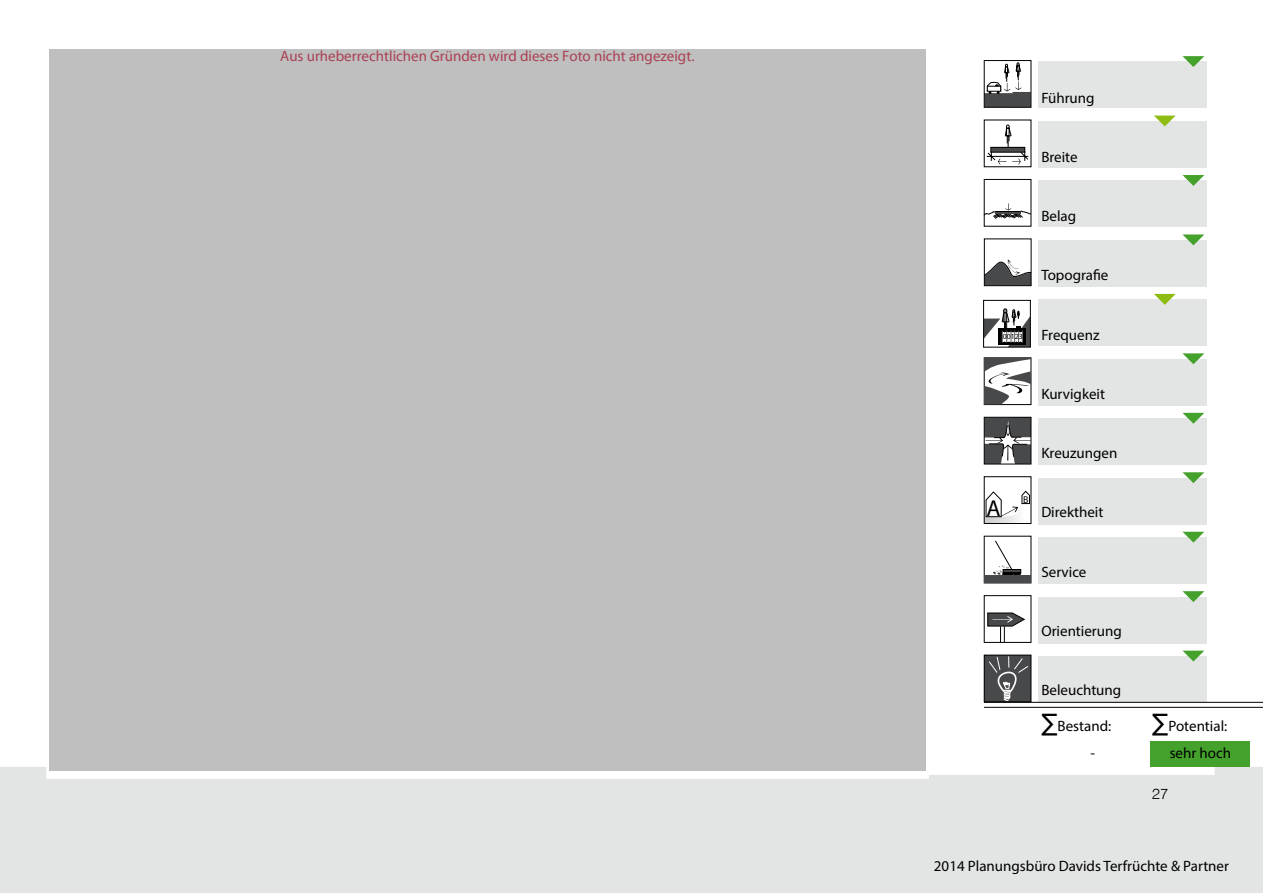
<style>
.page{position:relative;width:1263px;height:893px;background:#fff}
.page>*{position:absolute;margin:0;border:0;box-sizing:border-box;transform-origin:0 0}
.t1{font:23.1px "Myriad Pro";color:#000}
.t2{font:15px/27px "Myriad Pro";color:#000;text-align:right}
.t3{font:15px "Myriad Pro";color:#ab4054}
.t4{font:300 15px "Swiss 721 BT";color:#000}
.t5{font:9.9px "Myriad Pro";color:#000}
.t6{font:7.8px "Myriad Pro";color:#000}
.s1{font-family:"Swiss 721 BT";font-size:24px}
</style>
<div class="page">
<div style="left:0;top:767px;width:1263px;height:126px;background:#e3e4e4"></div>
<svg style="left:986px;top:203px;width:43px;height:16px"></svg>
<svg style="left:983px;top:258px;width:49px;height:28px"></svg>
<div style="left:984px;top:239px;width:47px;height:47px;border:1px solid #000"></div>
<svg style="left:986px;top:419px;width:43px;height:43px"></svg>
<div style="left:984px;top:417px;width:47px;height:47px;border:1px solid #000"></div>
<svg style="left:987px;top:613px;width:38px;height:28px"></svg>
<div style="left:984px;top:595px;width:47px;height:48px;border:1px solid #000"></div>
<svg style="left:986px;top:491px;width:43px;height:31px"></svg>
<div style="left:984px;top:476px;width:47px;height:48px;border:1px solid #000"></div>
<svg style="left:984px;top:60px;width:47px;height:48px"></svg>
<svg style="left:986px;top:125px;width:43px;height:39px"></svg>
<svg style="left:984px;top:358px;width:47px;height:47px"></svg>
<svg style="left:993px;top:540px;width:28px;height:35px"></svg>
<div style="left:984px;top:575px;width:47px;height:8px;background:#48494b"></div>
<div style="left:984px;top:655px;width:47px;height:47px;background:#48494b"></div>
<div style="left:984px;top:655px;width:47px;height:47px;border:1px solid #000"></div>
<svg style="left:988px;top:656px;width:41px;height:45px"></svg>
<div style="left:983px;top:300px;width:47px;height:47px;border:1px solid #000"></div>
<svg style="left:983px;top:309px;width:47px;height:38px"></svg>
<div style="left:1038px;top:62px;width:28px;height:46px;background:#e3e4e4"></div>
<div style="left:1066px;top:62px;width:28px;height:46px;background:#e3e4e4"></div>
<div style="left:1094px;top:62px;width:28px;height:46px;background:#e3e4e4"></div>
<div style="left:1122px;top:62px;width:28px;height:46px;background:#e3e4e4"></div>
<div style="left:1150px;top:62px;width:29px;height:46px;background:#e3e4e4"></div>
<div style="left:1178px;top:62px;width:29px;height:46px;background:#e3e4e4"></div>
<svg style="left:1182px;top:56px;width:22px;height:11px"></svg>
<div style="left:1038px;top:121px;width:28px;height:47px;background:#e3e4e4"></div>
<div style="left:1066px;top:121px;width:28px;height:47px;background:#e3e4e4"></div>
<div style="left:1094px;top:121px;width:28px;height:47px;background:#e3e4e4"></div>
<div style="left:1122px;top:121px;width:28px;height:47px;background:#e3e4e4"></div>
<div style="left:1150px;top:121px;width:29px;height:47px;background:#e3e4e4"></div>
<div style="left:1178px;top:121px;width:29px;height:47px;background:#e3e4e4"></div>
<svg style="left:1154px;top:116px;width:21px;height:10px"></svg>
<div style="left:1038px;top:180px;width:28px;height:47px;background:#e3e4e4"></div>
<div style="left:1066px;top:180px;width:28px;height:47px;background:#e3e4e4"></div>
<div style="left:1094px;top:180px;width:28px;height:47px;background:#e3e4e4"></div>
<div style="left:1122px;top:180px;width:28px;height:47px;background:#e3e4e4"></div>
<div style="left:1150px;top:180px;width:29px;height:47px;background:#e3e4e4"></div>
<div style="left:1178px;top:180px;width:29px;height:47px;background:#e3e4e4"></div>
<svg style="left:1182px;top:175px;width:22px;height:11px"></svg>
<div style="left:1038px;top:240px;width:28px;height:47px;background:#e3e4e4"></div>
<div style="left:1066px;top:240px;width:28px;height:47px;background:#e3e4e4"></div>
<div style="left:1094px;top:240px;width:28px;height:47px;background:#e3e4e4"></div>
<div style="left:1122px;top:240px;width:28px;height:47px;background:#e3e4e4"></div>
<div style="left:1150px;top:240px;width:29px;height:47px;background:#e3e4e4"></div>
<div style="left:1178px;top:240px;width:29px;height:47px;background:#e3e4e4"></div>
<svg style="left:1182px;top:234px;width:22px;height:11px"></svg>
<div style="left:1038px;top:299px;width:28px;height:47px;background:#e3e4e4"></div>
<div style="left:1066px;top:299px;width:28px;height:47px;background:#e3e4e4"></div>
<div style="left:1094px;top:299px;width:28px;height:47px;background:#e3e4e4"></div>
<div style="left:1122px;top:299px;width:28px;height:47px;background:#e3e4e4"></div>
<div style="left:1150px;top:299px;width:29px;height:47px;background:#e3e4e4"></div>
<div style="left:1178px;top:299px;width:29px;height:47px;background:#e3e4e4"></div>
<svg style="left:1154px;top:294px;width:22px;height:11px"></svg>
<div style="left:1038px;top:359px;width:28px;height:47px;background:#e3e4e4"></div>
<div style="left:1066px;top:359px;width:28px;height:47px;background:#e3e4e4"></div>
<div style="left:1094px;top:359px;width:28px;height:47px;background:#e3e4e4"></div>
<div style="left:1122px;top:359px;width:28px;height:47px;background:#e3e4e4"></div>
<div style="left:1150px;top:359px;width:29px;height:47px;background:#e3e4e4"></div>
<div style="left:1178px;top:359px;width:29px;height:47px;background:#e3e4e4"></div>
<svg style="left:1182px;top:353px;width:22px;height:11px"></svg>
<div style="left:1038px;top:418px;width:28px;height:47px;background:#e3e4e4"></div>
<div style="left:1066px;top:418px;width:28px;height:47px;background:#e3e4e4"></div>
<div style="left:1094px;top:418px;width:28px;height:47px;background:#e3e4e4"></div>
<div style="left:1122px;top:418px;width:28px;height:47px;background:#e3e4e4"></div>
<div style="left:1150px;top:418px;width:29px;height:47px;background:#e3e4e4"></div>
<div style="left:1178px;top:418px;width:29px;height:47px;background:#e3e4e4"></div>
<svg style="left:1183px;top:413px;width:21px;height:11px"></svg>
<div style="left:1038px;top:478px;width:28px;height:46px;background:#e3e4e4"></div>
<div style="left:1066px;top:478px;width:28px;height:46px;background:#e3e4e4"></div>
<div style="left:1094px;top:478px;width:28px;height:46px;background:#e3e4e4"></div>
<div style="left:1122px;top:478px;width:28px;height:46px;background:#e3e4e4"></div>
<div style="left:1150px;top:478px;width:29px;height:46px;background:#e3e4e4"></div>
<div style="left:1178px;top:478px;width:29px;height:46px;background:#e3e4e4"></div>
<svg style="left:1182px;top:472px;width:22px;height:11px"></svg>
<div style="left:1038px;top:537px;width:28px;height:47px;background:#e3e4e4"></div>
<div style="left:1066px;top:537px;width:28px;height:47px;background:#e3e4e4"></div>
<div style="left:1094px;top:537px;width:28px;height:47px;background:#e3e4e4"></div>
<div style="left:1122px;top:537px;width:28px;height:47px;background:#e3e4e4"></div>
<div style="left:1150px;top:537px;width:29px;height:47px;background:#e3e4e4"></div>
<div style="left:1178px;top:537px;width:29px;height:47px;background:#e3e4e4"></div>
<svg style="left:1183px;top:532px;width:21px;height:11px"></svg>
<div style="left:1038px;top:597px;width:28px;height:46px;background:#e3e4e4"></div>
<div style="left:1066px;top:597px;width:28px;height:46px;background:#e3e4e4"></div>
<div style="left:1094px;top:597px;width:28px;height:46px;background:#e3e4e4"></div>
<div style="left:1122px;top:597px;width:28px;height:46px;background:#e3e4e4"></div>
<div style="left:1150px;top:597px;width:29px;height:46px;background:#e3e4e4"></div>
<div style="left:1178px;top:597px;width:29px;height:46px;background:#e3e4e4"></div>
<svg style="left:1182px;top:591px;width:22px;height:11px"></svg>
<div style="left:1038px;top:656px;width:28px;height:47px;background:#e3e4e4"></div>
<div style="left:1066px;top:656px;width:28px;height:47px;background:#e3e4e4"></div>
<div style="left:1094px;top:656px;width:28px;height:47px;background:#e3e4e4"></div>
<div style="left:1122px;top:656px;width:28px;height:47px;background:#e3e4e4"></div>
<div style="left:1150px;top:656px;width:29px;height:47px;background:#e3e4e4"></div>
<div style="left:1178px;top:656px;width:29px;height:47px;background:#e3e4e4"></div>
<svg style="left:1183px;top:651px;width:21px;height:10px"></svg>
<hr style="left:984px;top:702px;width:279px;height:1px;background:#000">
<hr style="left:984px;top:707px;width:279px;height:1px;background:#000">
<div style="left:1151px;top:741px;width:99px;height:26px;background:#44a12b"></div>
<div style="left:49px;top:50px;width:876px;height:721px;background:#bfbfbf"></div>
<p class="t3" style="left:280px;top:47px;width:416px">Aus urheberrechtlichen Gründen wird dieses Foto nicht angezeigt.</p>
<p class="t2" style="left:1041px;top:84px;width:55px">Führung</p>
<p class="t2" style="left:1041px;top:143px;width:38px">Breite</p>
<p class="t2" style="left:1041px;top:202px;width:36px">Belag</p>
<p class="t2" style="left:1041px;top:262px;width:69px">Topografie</p>
<p class="t6" style="left:1003px;top:332px;width:21px">00123</p>
<p class="t2" style="left:1041px;top:321px;width:60px">Frequenz</p>
<p class="t2" style="left:1041px;top:380px;width:65px">Kurvigkeit</p>
<h1 class="t1" style="left:986px;top:494px;width:16px">A</h1>
<p class="t5" style="left:1023px;top:493px;width:7px">B</p>
<p class="t2" style="left:1041px;top:439px;width:78px">Kreuzungen</p>
<p class="t2" style="left:1041px;top:499px;width:64px">Direktheit</p>
<p class="t2" style="left:1041px;top:558px;width:47px">Service</p>
<p class="t2" style="left:1041px;top:617px;width:82px">Orientierung</p>
<p class="t2" style="left:1041px;top:676px;width:81px">Beleuchtung</p>
<p class="t2" style="left:1090px;top:712px;width:22px;text-align:left;text-indent:-49px"><span class="s1">∑</span>Bestand: -</p>
<p class="t2" style="left:1152px;top:712px;width:80px"><span class="s1">∑</span>Potential: sehr hoch</p>
<p class="t4" style="left:1152px;top:784px;width:17px">27</p>
<p class="t2" style="left:934px;top:852px;width:297px">2014 Planungsbüro Davids Terfrüchte &amp; Partner</p>
</div>
